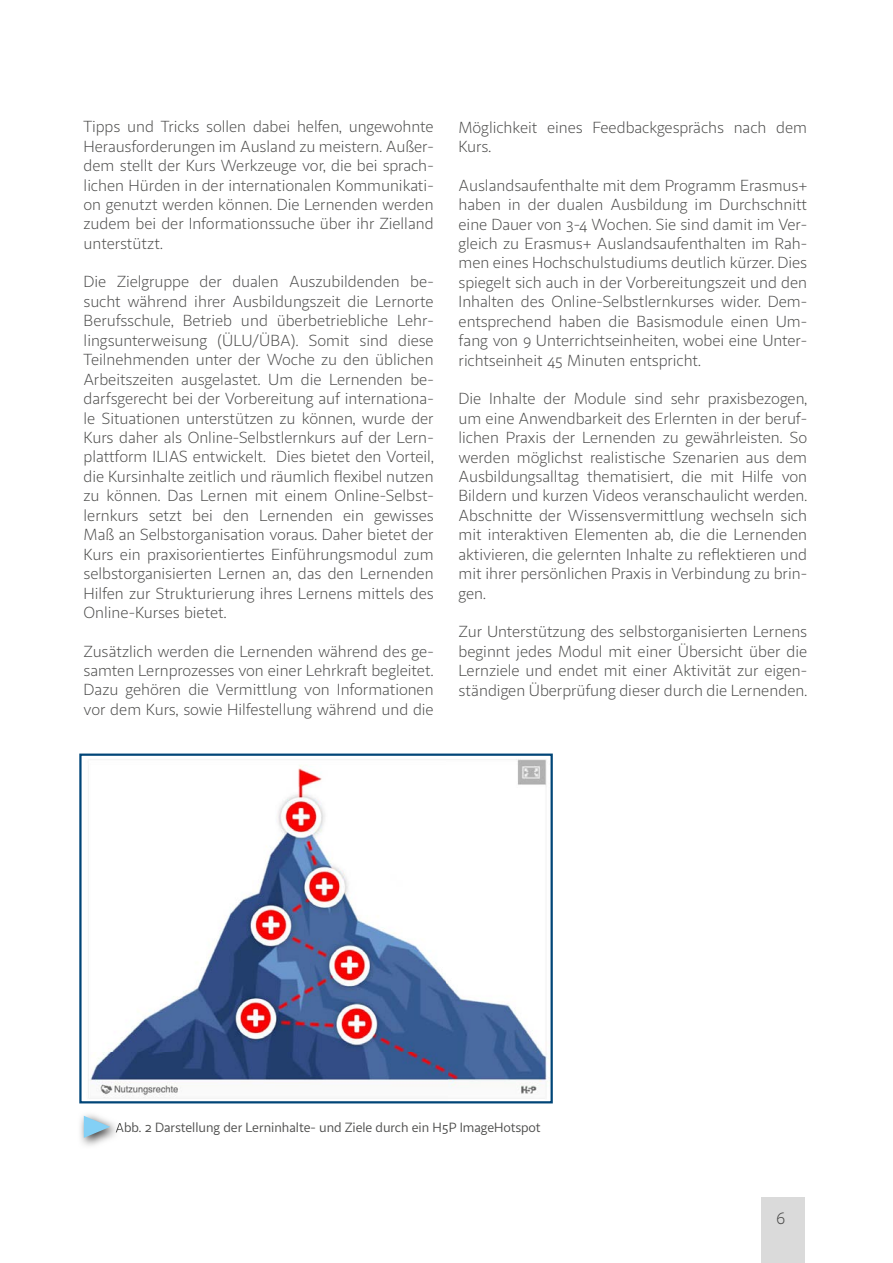
<style>
.page{position:relative;width:893px;height:1263px;background:#fff}
.page>*{position:absolute;margin:0;border:0;box-sizing:border-box;transform-origin:0 0}
.t1{font:18px "Sana Sans";color:#4a4a49}
.t2{font:16.2px/19.5px "Sana Sans";letter-spacing:-.005em;color:#4a4a49;text-align:justify}
.t3{font:13.5px "Sana Sans";letter-spacing:-.01em;color:#4a4a49}
</style>
<div class="page">
<div style="left:761px;top:1198px;width:44px;height:65px;background:#dadada"></div>
<img style="left:88px;top:759px;width:462px;height:340px">
<div style="left:79px;top:753px;width:474px;height:350px;border:2px solid #004577"></div>
<img style="left:80px;top:1114px;width:36px;height:32px">
<svg style="left:116px;top:1123px;width:5px;height:10px"></svg>
<svg style="left:84px;top:1116px;width:26px;height:22px"></svg>
<p class="t2" style="left:84px;top:117px;width:352px">Tipps und Tricks sollen dabei helfen, ungewohnte Herausforderungen im Ausland zu meistern. Außer&shy;dem stellt der Kurs Werkzeuge vor, die bei sprach&shy;lichen Hürden in der internationalen Kommunikati&shy;on genutzt werden können. Die Lernenden werden zudem bei der Informationssuche über ihr Zielland unterstützt.</p>
<p class="t2" style="left:84px;top:272px;width:352px">Die Zielgruppe der dualen Auszubildenden be&shy;sucht während ihrer Ausbildungszeit die Lernorte Berufsschule, Betrieb und überbetriebliche Lehr&shy;lingsunterweisung (ÜLU/ÜBA). Somit sind diese Teilnehmenden unter der Woche zu den üblichen Arbeitszeiten ausgelastet. Um die Lernenden be&shy;darfsgerecht bei der Vorbereitung auf internationa&shy;le Situationen unterstützen zu können, wurde der Kurs daher als Online-Selbstlernkurs auf der Lern&shy;plattform ILIAS entwickelt. Dies bietet den Vorteil, die Kursinhalte zeitlich und räumlich flexibel nutzen zu können. Das Lernen mit einem Online-Selbst&shy;lernkurs setzt bei den Lernenden ein gewisses Maß an Selbstorganisation voraus. Daher bietet der Kurs ein praxisorientiertes Einführungsmodul zum selbstorganisierten Lernen an, das den Lernenden Hilfen zur Strukturierung ihres Lernens mittels des Online-Kurses bietet.</p>
<p class="t2" style="left:84px;top:641px;width:352px">Zusätzlich werden die Lernenden während des ge&shy;samten Lernprozesses von einer Lehrkraft begleitet.<br>Dazu gehören die Vermittlung von Informationen vor dem Kurs, sowie Hilfestellung während und die</p>
<p class="t2" style="left:459px;top:118px;width:350px">Möglichkeit eines Feedbackgesprächs nach dem<br>Kurs.</p>
<p class="t2" style="left:459px;top:176px;width:350px">Auslandsaufenthalte mit dem Programm Erasmus+ haben in der dualen Ausbildung im Durchschnitt eine Dauer von 3-4 Wochen. Sie sind damit im Ver&shy;gleich zu Erasmus+ Auslandsaufenthalten im Rah&shy;men eines Hochschulstudiums deutlich kürzer. Dies spiegelt sich auch in der Vorbereitungszeit und den Inhalten des Online-Selbstlernkurses wider. Dem&shy;entsprechend haben die Basismodule einen Um&shy;fang von 9 Unterrichtseinheiten, wobei eine Unter&shy;richtseinheit 45 Minuten entspricht.</p>
<p class="t2" style="left:459px;top:389px;width:350px">Die Inhalte der Module sind sehr praxisbezogen, um eine Anwendbarkeit des Erlernten in der beruf&shy;lichen Praxis der Lernenden zu gewährleisten. So werden möglichst realistische Szenarien aus dem Ausbildungsalltag thematisiert, die mit Hilfe von Bildern und kurzen Videos veranschaulicht werden.<br>Abschnitte der Wissensvermittlung wechseln sich mit interaktiven Elementen ab, die die Lernenden aktivieren, die gelernten Inhalte zu reflektieren und mit ihrer persönlichen Praxis in Verbindung zu brin&shy;gen.</p>
<p class="t2" style="left:459px;top:622px;width:350px">Zur Unterstützung des selbstorganisierten Lernens beginnt jedes Modul mit einer Übersicht über die Lernziele und endet mit einer Aktivität zur eigen&shy;ständigen Überprüfung dieser durch die Lernenden.</p>
<p class="t3" style="left:115px;top:1119px;width:427px">Abb. 2 Darstellung der Lerninhalte- und Ziele durch ein H5P ImageHotspot</p>
<p class="t1" style="left:776px;top:1207px;width:11px">6</p>
</div>
